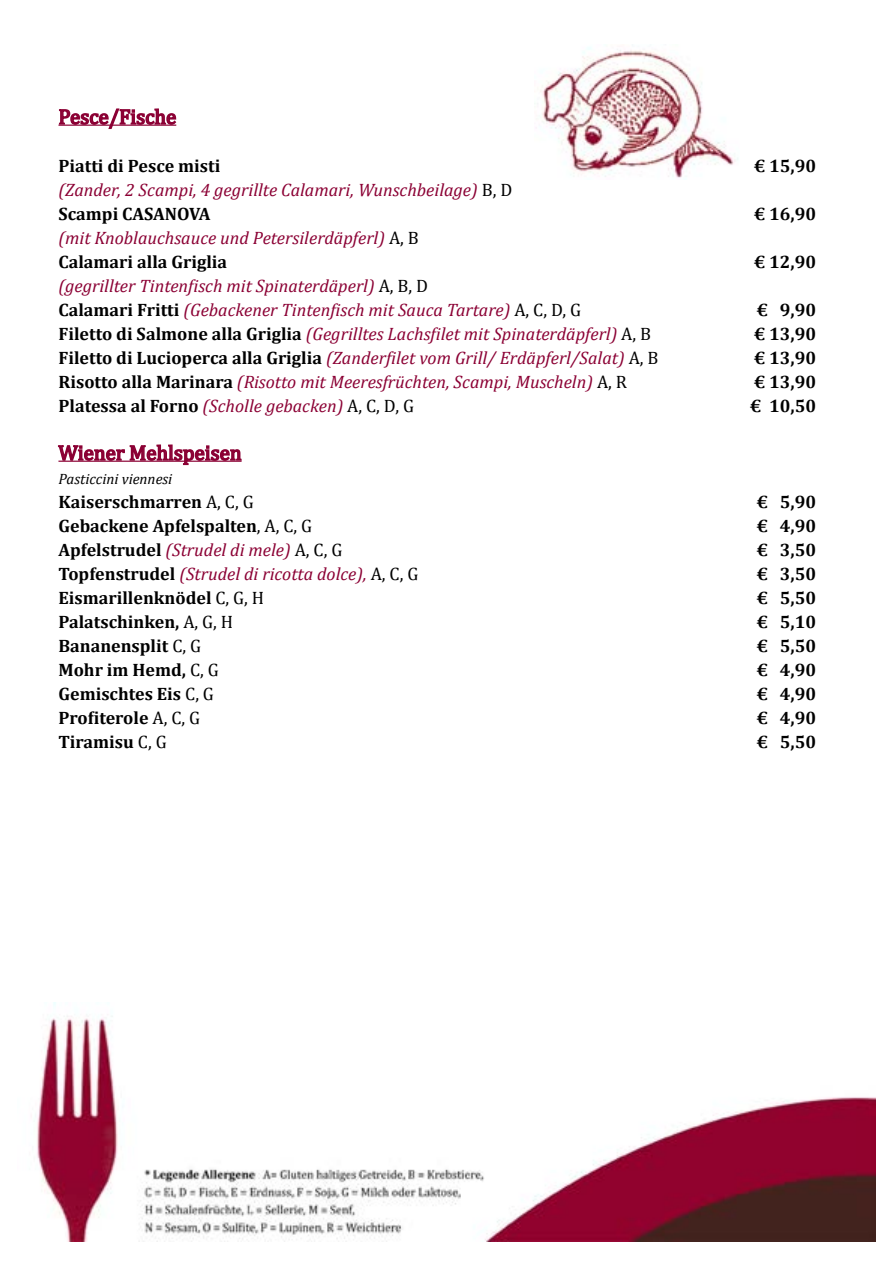
<style>
.page{position:relative;width:893px;height:1263px;background:#fff}
.page>*{position:absolute;margin:0;border:0;box-sizing:border-box;transform-origin:0 0}
.t1{font:21px "Cambria";color:#8b0034}
.t2{font:italic 18px/24px "Cambria";color:#8b0034}
.t3{font:700 18px "Cambria";color:#000}
.t4{font:italic 15px "Cambria";color:#000}
.s1{font-style:normal;color:#000}
.s2{font-weight:700;font-style:normal;color:#000}
.s3{font-weight:400}
</style>
<div class="page">
<img style="left:37px;top:1002px;width:839px;height:240px">
<svg style="left:58px;top:108px;width:119px;height:21px"></svg>
<svg style="left:57px;top:444px;width:185px;height:22px"></svg>
<img style="left:536px;top:47px;width:202px;height:131px">
<p class="t1" style="left:58px;top:104px;width:119px">Pesce/Fische</p>
<p class="t3" style="left:58px;top:153px;width:163px">Piatti di Pesce misti</p>
<p class="t3" style="left:754px;top:153px;width:64px">€ 15,90</p>
<p class="t2" style="left:58px;top:177px;width:455px">(Zander, 2 Scampi, 4 gegrillte Calamari, Wunschbeilage) <span class="s1">B, D<br></span><span class="s2">Scampi CASANOVA</span></p>
<p class="t3" style="left:754px;top:201px;width:64px">€ 16,90</p>
<p class="t2" style="left:58px;top:225px;width:362px">(mit Knoblauchsauce und Petersilerdäpferl) <span class="s1">A, B<br></span><span class="s2">Calamari alla Griglia</span></p>
<p class="t2" style="left:58px;top:273px;width:524px">(gegrillter Tintenfisch mit Spinaterdäperl) <span class="s1">A, B, D<br></span><span class="s2">Calamari Fritti</span> (Gebackener Tintenfisch mit Sauca Tartare) <span class="s1">A, C, D, G</span></p>
<p class="t3" style="left:754px;top:249px;width:64px">€ 12,90</p>
<p class="t3" style="left:756px;top:297px;width:61px">€ 9,90</p>
<p class="t2" style="left:59px;top:321px;width:594px"><span class="s2">Filetto di Salmone alla Griglia</span> (Gegrilltes Lachsfilet mit Spinaterdäpferl) <span class="s1">A, B</span></p>
<p class="t3" style="left:754px;top:321px;width:64px">€ 13,90</p>
<p class="t2" style="left:59px;top:345px;width:601px"><span class="s2">Filetto di Lucioperca alla Griglia</span> (Zanderfilet vom Grill/ Erdäpferl/Salat) <span class="s1">A, B</span></p>
<p class="t3" style="left:754px;top:345px;width:64px">€ 13,90</p>
<p class="t2" style="left:59px;top:369px;width:570px"><span class="s2">Risotto alla Marinara</span> (Risotto mit Meeresfrüchten, Scampi, Muscheln) <span class="s1">A, R</span></p>
<p class="t3" style="left:754px;top:369px;width:64px">€ 13,90</p>
<p class="t2" style="left:59px;top:393px;width:357px"><span class="s2">Platessa al Forno</span> (Scholle gebacken) <span class="s1">A, C, D, G</span></p>
<p class="t3" style="left:750px;top:393px;width:68px">€ 10,50</p>
<p class="t1" style="left:58px;top:440px;width:185px">Wiener Mehlspeisen</p>
<p class="t4" style="left:58px;top:468px;width:115px">Pasticcini viennesi</p>
<p class="t3" style="left:58px;top:489px;width:197px">Kaiserschmarren <span class="s3">A, C, G</span></p>
<p class="t3" style="left:756px;top:489px;width:61px">€ 5,90</p>
<p class="t3" style="left:58px;top:513px;width:255px">Gebackene Apfelspalten<span class="s3">, A, C, G</span></p>
<p class="t3" style="left:756px;top:513px;width:61px">€ 4,90</p>
<p class="t2" style="left:58px;top:537px;width:285px"><span class="s2">Apfelstrudel</span> (Strudel di mele) <span class="s1">A, C, G</span></p>
<p class="t3" style="left:756px;top:537px;width:61px">€ 3,50</p>
<p class="t2" style="left:58px;top:561px;width:361px"><span class="s2">Topfenstrudel</span> (Strudel di ricotta dolce), <span class="s1">A, C, G</span></p>
<p class="t3" style="left:756px;top:561px;width:61px">€ 3,50</p>
<p class="t3" style="left:58px;top:585px;width:207px">Eismarillenknödel <span class="s3">C, G, H</span></p>
<p class="t3" style="left:756px;top:585px;width:61px">€ 5,50</p>
<p class="t3" style="left:58px;top:609px;width:176px">Palatschinken, <span class="s3">A, G, H</span></p>
<p class="t3" style="left:756px;top:609px;width:61px">€ 5,10</p>
<p class="t3" style="left:58px;top:633px;width:144px">Bananensplit <span class="s3">C, G</span></p>
<p class="t3" style="left:756px;top:633px;width:61px">€ 5,50</p>
<p class="t3" style="left:58px;top:657px;width:162px">Mohr im Hemd, <span class="s3">C, G</span></p>
<p class="t3" style="left:756px;top:657px;width:61px">€ 4,90</p>
<p class="t3" style="left:58px;top:681px;width:157px">Gemischtes Eis <span class="s3">C, G</span></p>
<p class="t3" style="left:756px;top:681px;width:61px">€ 4,90</p>
<p class="t3" style="left:58px;top:705px;width:143px">Profiterole <span class="s3">A, C, G</span></p>
<p class="t3" style="left:756px;top:705px;width:61px">€ 4,90</p>
<p class="t3" style="left:58px;top:729px;width:110px">Tiramisu <span class="s3">C, G</span></p>
<p class="t3" style="left:756px;top:729px;width:61px">€ 5,50</p>
</div>
